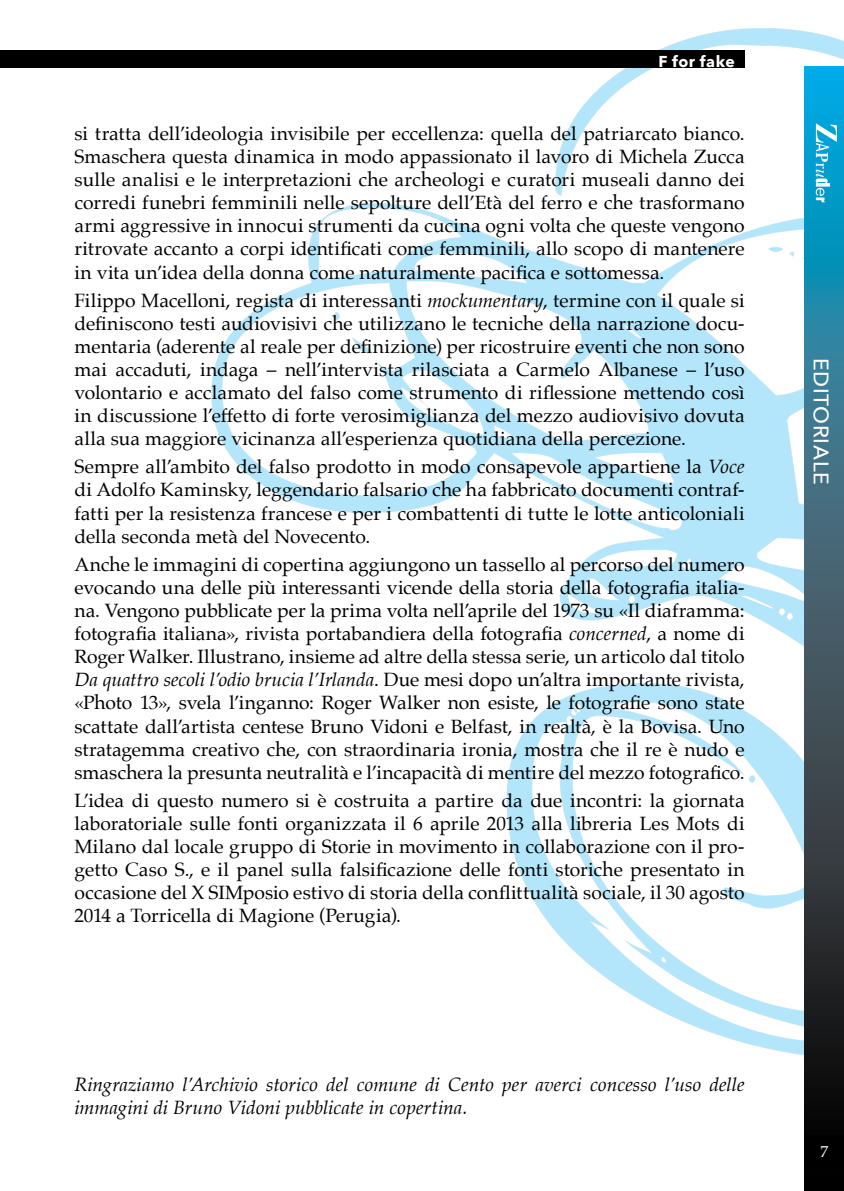
<style>
.page{position:relative;width:844px;height:1191px;background:#fff}
.page>*{position:absolute;margin:0;border:0;box-sizing:border-box;transform-origin:0 0}
.t1{font:500 21px "Avenir Next";letter-spacing:.035em;color:#fff}
.t2{font:19.25px/23.1px "Palatino";color:#000;text-align:justify}
.t3{font:italic 19.25px/23.1px "Palatino";color:#000}
.t4{font:700 15.75px "Avenir Next";letter-spacing:.035em;color:#fff}
.t5{font:15.75px "Palatino";color:#fff}
.s1{font-style:italic}
</style>
<div class="page">
<img style="left:0;top:28px;width:843px;height:1027px">
<div style="left:0;top:51px;width:744px;height:17px;background:#000"></div>
<svg style="left:804px;top:66px;width:39px;height:1125px;background:#29596a"></svg>
<svg style="left:815px;top:124px;width:21px;height:78px"></svg>
<div style="left:804px;top:1135px;width:39px;height:30px;background:#000"></div>
<p class="t4" style="left:658px;top:47px;width:78px">F for fake</p>
<p class="t2" style="left:74px;top:122px;width:671px">si tratta dell’ideologia invisibile per eccellenza: quella del patriarcato bianco.<br>Smaschera questa dinamica in modo appassionato il lavoro di Michela Zucca sulle analisi e le interpretazioni che archeologi e curatori museali danno dei corredi funebri femminili nelle sepolture dell’Età del ferro e che trasformano armi aggressive in innocui strumenti da cucina ogni volta che queste vengono ritrovate accanto a corpi identificati come femminili, allo scopo di mantenere in vita un’idea della donna come naturalmente pacifica e sottomessa.</p>
<p class="t2" style="left:74px;top:288px;width:671px">Filippo Macelloni, regista di interessanti <span class="s1">mockumentary</span>, termine con il quale si definiscono testi audiovisivi che utilizzano le tecniche della narrazione docu&shy;mentaria (aderente al reale per definizione) per ricostruire eventi che non sono mai accaduti, indaga – nell’intervista rilasciata a Carmelo Albanese – l’uso volontario e acclamato del falso come strumento di riflessione mettendo così in discussione l’effetto di forte verosimiglianza del mezzo audiovisivo dovuta alla sua maggiore vicinanza all’esperienza quotidiana della percezione.</p>
<p class="t2" style="left:74px;top:455px;width:671px">Sempre all’ambito del falso prodotto in modo consapevole appartiene la <span class="s1">Voce </span>di Adolfo Kaminsky, leggendario falsario che ha fabbricato documenti contraf&shy;fatti per la resistenza francese e per i combattenti di tutte le lotte anticoloniali della seconda metà del Novecento.</p>
<p class="t2" style="left:74px;top:552px;width:671px">Anche le immagini di copertina aggiungono un tassello al percorso del numero evocando una delle più interessanti vicende della storia della fotografia italia&shy;na. Vengono pubblicate per la prima volta nell’aprile del 1973 su «Il diaframma: fotografia italiana», rivista portabandiera della fotografia <span class="s1">concerned</span>, a nome di Roger Walker. Illustrano, insieme ad altre della stessa serie, un articolo dal titolo <span class="s1">Da quattro secoli l’odio brucia l’Irlanda</span>. Due mesi dopo un’altra importante rivista, «Photo 13», svela l’inganno: Roger Walker non esiste, le fotografie sono state scattate dall’artista centese Bruno Vidoni e Belfast, in realtà, è la Bovisa. Uno stratagemma creativo che, con straordinaria ironia, mostra che il re è nudo e smaschera la presunta neutralità e l’incapacità di mentire del mezzo fotografico.</p>
<p class="t2" style="left:74px;top:788px;width:671px">L’idea di questo numero si è costruita a partire da due incontri: la giornata laboratoriale sulle fonti organizzata il 6 aprile 2013 alla libreria Les Mots di Milano dal locale gruppo di Storie in movimento in collaborazione con il pro&shy;getto Caso S., e il panel sulla falsificazione delle fonti storiche presentato in occasione del X SIMposio estivo di storia della conflittualità sociale, il 30 agosto 2014 a Torricella di Magione (Perugia).</p>
<p class="t3" style="left:74px;top:1072px;width:671px">Ringraziamo l’Archivio storico del comune di Cento per averci concesso l’uso delle immagini di Bruno Vidoni pubblicate in copertina.</p>
<p class="t1" style="left:838px;top:358px;width:128px;rotate:90deg">EDITORIALE</p>
<p class="t5" style="left:820px;top:1138px;width:9px">7</p>
</div>
